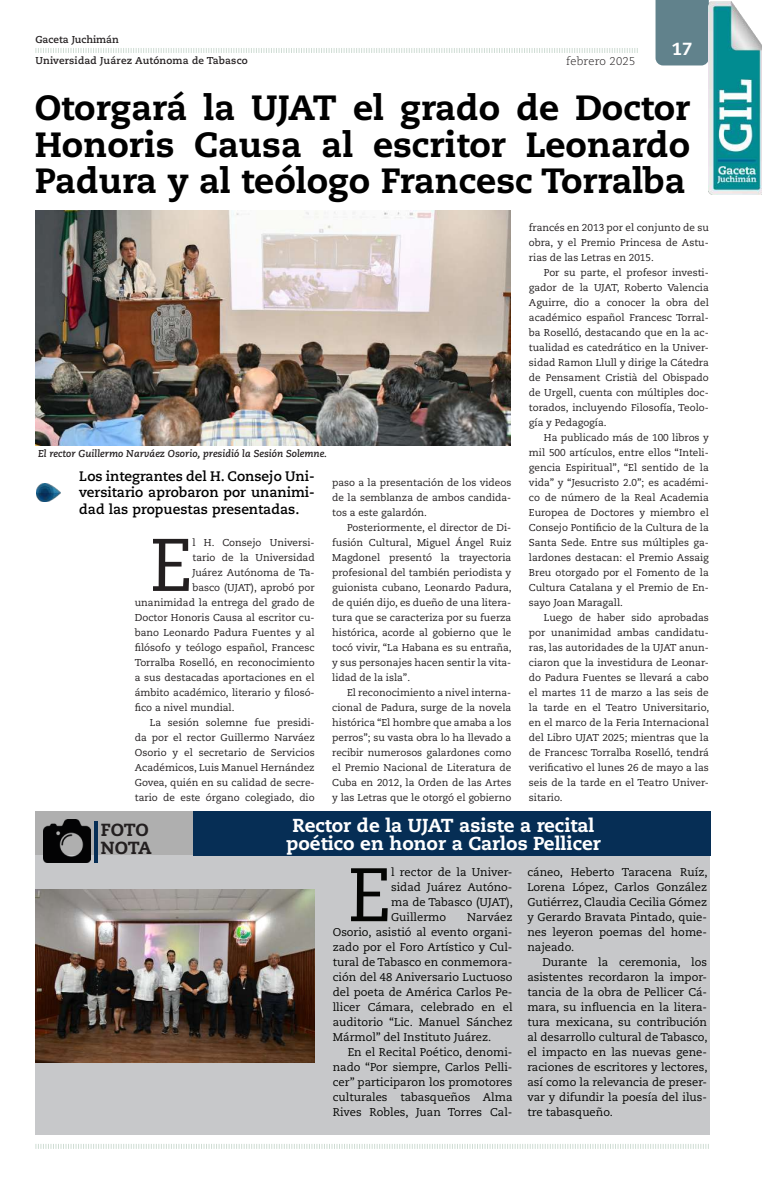
<style>
.page{position:relative;width:762px;height:1188px;background:#fff}
.page>*{position:absolute;margin:0;border:0;box-sizing:border-box;transform-origin:0 0}
.t1{font:75.5px "Caecilia LT Std";color:#040503}
.t2{font:74.25px "Caecilia LT Std";color:#231f20}
.t3{font:800 35px/36.2px "Caecilia LT Std";color:#000;text-align:justify}
.t4{font:800 18.75px/17.5px "Caecilia LT Std";color:#fff;text-align:center}
.t5{font:800 17.5px/17.5px "Caecilia LT Std";letter-spacing:-.025em;color:#231f20}
.t6{font:800 17.5px "Caecilia LT Std";color:#fff}
.t7{font:700 13.75px/16.2px "Caecilia LT Std";color:#000;text-align:justify}
.t8{font:11.25px/15px "Caecilia LT Std";color:#040503;text-align:justify}
.t9{font:300 11.25px "Caecilia LT Std";letter-spacing:.02em;color:#231f20}
.t10{font:10px/15px "Caecilia LT Std";color:#231f20;text-align:justify}
.t11{font:italic 700 10px "Caecilia LT Std";color:#231f20}
.t12{font:700 10px "Caecilia LT Std";letter-spacing:.02em;color:#231f20}
.t13{font:700 10px "Caecilia LT Std";color:#231f20}
</style>
<div class="page">
<div style="left:655px;top:0;width:54px;height:65px;background:#61828c"></div>
<svg style="left:35px;top:1144px;width:674px;height:5px"></svg>
<svg style="left:35px;top:48px;width:603px;height:5px"></svg>
<img style="left:35px;top:210px;width:475px;height:235px">
<img style="left:36px;top:483px;width:25px;height:18px">
<div style="left:35px;top:811px;width:158px;height:55px;background:#afafaf"></div>
<div style="left:35px;top:855px;width:674px;height:279px;background:#c7c8ca"></div>
<div style="left:193px;top:811px;width:518px;height:44px;background:#062e55"></div>
<img style="left:43px;top:819px;width:48px;height:43px">
<hr style="left:95px;top:820px;width:3px;height:42px;background:#062e55">
<img style="left:35px;top:889px;width:279px;height:173px">
<img style="left:709px;top:1px;width:53px;height:193px">
<p class="t13" style="left:35px;top:34px;width:85px">Gaceta Juchimán</p>
<p class="t12" style="left:35px;top:55px;width:214px">Universidad Juárez Autónoma de Tabasco</p>
<p class="t9" style="left:566px;top:55px;width:71px">febrero 2025</p>
<h3 class="t6" style="left:672px;top:38px;width:22px">17</h3>
<h3 class="t3" style="left:35px;top:90px;width:657px">Otorgará la UJAT el grado de Doctor Honoris Causa al escritor Leonardo Padura y al teólogo Francesc Torralba</h3>
<p class="t10" style="left:529px;top:220px;width:181px">francés en 2013 por el conjunto de su obra, y el Premio Princesa de Astu&shy;rias de las Letras en 2015.</p>
<p class="t10" style="left:529px;top:265px;width:181px;text-indent:15px">Por su parte, el profesor investi&shy;gador de la UJAT, Roberto Valencia Aguirre, dio a conocer la obra del académico español Francesc Torral&shy;ba Roselló, destacando que en la ac&shy;tualidad es catedrático en la Univer&shy;sidad Ramon Llull y dirige la Cátedra de Pensament Cristià del Obispado de Urgell, cuenta con múltiples doc&shy;torados, incluyendo Filosofía, Teolo&shy;gía y Pedagogía.</p>
<p class="t10" style="left:529px;top:430px;width:181px;text-indent:15px">Ha publicado más de 100 libros y mil 500 artículos, entre ellos “Inteli&shy;gencia Espiritual”, “El sentido de la vida” y “Jesucristo 2.0”; es académi&shy;co de número de la Real Academia Europea de Doctores y miembro el Consejo Pontificio de la Cultura de la Santa Sede. Entre sus múltiples ga&shy;lardones destacan: el Premio Assaig Breu otorgado por el Fomento de la Cultura Catalana y el Premio de En&shy;sayo Joan Maragall.</p>
<p class="t10" style="left:529px;top:610px;width:182px;text-indent:15px">Luego de haber sido aprobadas por unanimidad ambas candidatu&shy;ras, las autoridades de la UJAT anun&shy;ciaron que la investidura de Leonar&shy;do Padura Fuentes se llevará a cabo el martes 11 de marzo a las seis de la tarde en el Teatro Universitario, en el marco de la Feria Internacional del Libro UJAT 2025; mientras que la de Francesc Torralba Roselló, tendrá verificativo el lunes 26 de mayo a las seis de la tarde en el Teatro Univer&shy;sitario.</p>
<h3 class="t4" style="left:286px;top:816px;width:316px">Rector de la UJAT asiste a recital poético en honor a Carlos Pellicer</h3>
<h1 class="t1" style="left:348px;top:851px;width:45px">E</h1>
<p class="t8" style="left:391px;top:864px;width:123px">l rector de la Univer&shy;sidad Juárez Autóno&shy;ma de Tabasco (UJAT), Guillermo</p>
<p class="t11" style="left:38px;top:447px;width:291px">El rector Guillermo Narváez Osorio, presidió la Sesión Solemne.</p>
<h3 class="t7" style="left:79px;top:468px;width:237px">Los integrantes del H. Consejo Uni&shy;versitario aprobaron por unanimi&shy;dad las propuestas presentadas.</h3>
<p class="t10" style="left:332px;top:475px;width:181px">paso a la presentación de los videos de la semblanza de ambos candida&shy;tos a este galardón.</p>
<p class="t10" style="left:332px;top:520px;width:181px;text-indent:15px">Posteriormente, el director de Di&shy;fusión Cultural, Miguel Ángel Ruiz Magdonel presentó la trayectoria profesional del también periodista y guionista cubano, Leonardo Padura, de quién dijo, es dueño de una litera&shy;tura que se caracteriza por su fuerza histórica, acorde al gobierno que le tocó vivir, “La Habana es su entraña, y sus personajes hacen sentir la vita&shy;lidad de la isla”.</p>
<p class="t10" style="left:332px;top:685px;width:181px;text-indent:15px">El reconocimiento a nivel interna&shy;cional de Padura, surge de la novela histórica “El hombre que amaba a los perros”; su vasta obra lo ha llevado a recibir numerosos galardones como el Premio Nacional de Literatura de Cuba en 2012, la Orden de las Artes y las Letras que le otorgó el gobierno</p>
<h2 class="t2" style="left:150px;top:522px;width:44px">E</h2>
<p class="t10" style="left:192px;top:535px;width:124px">l H. Consejo Universi-</p>
<p class="t10" style="left:192px;top:550px;width:124px">tario de la Universidad</p>
<p class="t10" style="left:192px;top:565px;width:124px">Juárez Autónoma de Ta-</p>
<p class="t10" style="left:192px;top:580px;width:124px">basco (UJAT), aprobó por</p>
<p class="t10" style="left:135px;top:595px;width:181px">unanimidad la entrega del grado de</p>
<p class="t10" style="left:135px;top:610px;width:181px">Doctor Honoris Causa al escritor cu-</p>
<p class="t10" style="left:135px;top:625px;width:181px">bano Leonardo Padura Fuentes y al</p>
<p class="t10" style="left:135px;top:640px;width:181px">filósofo y teólogo español, Francesc</p>
<p class="t10" style="left:135px;top:655px;width:181px">Torralba Roselló, en reconocimiento</p>
<p class="t10" style="left:135px;top:670px;width:181px">a sus destacadas aportaciones en el</p>
<p class="t10" style="left:135px;top:685px;width:181px">ámbito académico, literario y filosó-</p>
<p class="t10" style="left:135px;top:700px;width:101px">fico a nivel mundial.</p>
<p class="t10" style="left:150px;top:715px;width:166px">La sesión solemne fue presidi-</p>
<p class="t10" style="left:135px;top:730px;width:181px">da por el rector Guillermo Narváez</p>
<p class="t10" style="left:135px;top:745px;width:181px">Osorio y el secretario de Servicios</p>
<p class="t10" style="left:135px;top:760px;width:181px">Académicos, Luis Manuel Hernández</p>
<p class="t10" style="left:135px;top:775px;width:181px">Govea, quién en su calidad de secre-</p>
<p class="t10" style="left:135px;top:790px;width:181px">tario de este órgano colegiado, dio</p>
<h3 class="t5" style="left:101px;top:821px;width:52px">FOTO<br>NOTA</h3>
<p class="t8" style="left:527px;top:864px;width:182px">cáneo, Heberto Taracena Ruíz, Lorena López, Carlos González Gutiérrez, Claudia Cecilia Gómez y Gerardo Bravata Pintado, quie&shy;nes leyeron poemas del home&shy;najeado.</p>
<p class="t8" style="left:527px;top:954px;width:182px;text-indent:15px">Durante la ceremonia, los asistentes recordaron la impor&shy;tancia de la obra de Pellicer Cá&shy;mara, su influencia en la litera&shy;tura mexicana, su contribución al desarrollo cultural de Tabasco, el impacto en las nuevas gene&shy;raciones de escritores y lectores, así como la relevancia de preser&shy;var y difundir la poesía del ilus&shy;tre tabasqueño.</p>
<p class="t8" style="left:333px;top:909px;width:181px;text-indent:134px">Narváez Osorio, asistió al evento organi&shy;zado por el Foro Artístico y Cul&shy;tural de Tabasco en conmemora&shy;ción del 48 Aniversario Luctuoso del poeta de América Carlos Pe&shy;llicer Cámara, celebrado en el auditorio “Lic. Manuel Sánchez Mármol” del Instituto Juárez.</p>
<p class="t8" style="left:333px;top:1044px;width:181px;text-indent:15px">En el Recital Poético, denomi&shy;nado “Por siempre, Carlos Pelli&shy;cer” participaron los promotores culturales tabasqueños Alma Rives Robles, Juan Torres Cal-</p>
</div>
